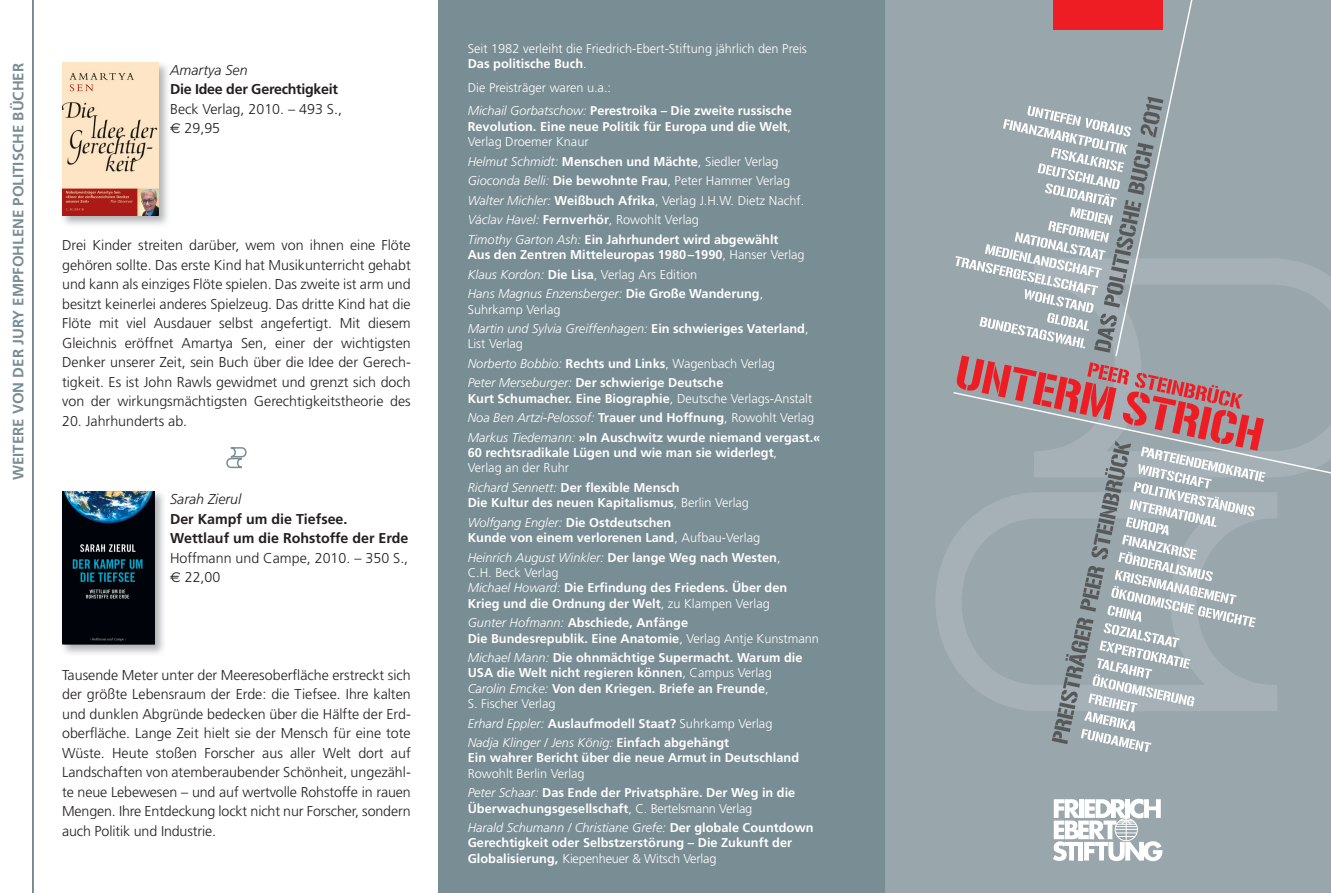
<style>
.page{position:relative;width:1331px;height:893px;background:#fff}
.page>*{position:absolute;margin:0;border:0;box-sizing:border-box;transform-origin:0 0}
.t1{font:700 15px "Frutiger";color:#798d95}
.t2{font:300 14.25px/19.5px "Frutiger";color:#231f20}
.t3{font:700 14.25px/19.5px "Frutiger";color:#231f20}
.t4{font:700 14.25px "Frutiger";letter-spacing:-.02em;color:#231f20}
.t5{font:italic 300 14.25px "Frutiger";color:#231f20}
.t6{font:700 12.75px/15.3px "Frutiger";color:#fff}
.t7{font:italic 300 12.75px/19.5px "Frutiger";color:#fff}
.t8{font:300 12.75px/15.3px "Frutiger";color:#fff}
.s1{font-family:"Euro Sans";font-weight:400}
.s2{font-weight:700}
.s3{font-weight:300}
.s4{font-weight:300;font-style:italic}
.s5{font-style:normal}
.s6{font-weight:700;font-style:normal}
</style>
<div class="page">
<div style="left:884px;top:0;width:447px;height:893px;background:#99a6ac"></div>
<svg style="left:936px;top:542px;width:16px;height:119px;fill:#a5b1b6"></svg>
<div style="left:438px;top:0;width:446px;height:893px;background:#798d95"></div>
<svg style="left:1053px;top:799px;width:109px;height:62px"></svg>
<div style="left:1115px;top:818px;width:23px;height:23px;border:1px solid #fff;border-radius:50%"></div>
<img style="left:62px;top:491px;width:102px;height:163px">
<img style="left:62px;top:491px;width:92px;height:153px">
<img style="left:62px;top:62px;width:106px;height:163px">
<img style="left:62px;top:63px;width:96px;height:153px">
<svg style="left:226px;top:447px;width:21px;height:22px"></svg>
<hr style="left:32px;top:0;width:2px;height:893px;background:#4f6c74">
<svg style="left:952px;top:0;width:379px;height:752px"></svg>
<p class="t1" style="left:12px;top:480px;width:419px;rotate:-90deg">WEITERE VON DER JURY EMPFOHLENE POLITISCHE BÜCHER</p>
<p class="t5" style="left:170px;top:64px;width:79px">Amartya Sen</p>
<p class="t4" style="left:170px;top:84px;width:169px">Die Idee der Gerechtigkeit</p>
<p class="t2" style="left:170px;top:100px;width:173px">Beck Verlag, 2010. – 493 S., <span class="s1">€</span> 29,95</p>
<p class="t2" style="left:62px;top:237px;width:350px;text-align:justify">Drei Kinder streiten darüber, wem von ihnen eine Flöte gehören sollte. Das erste Kind hat Musikunterricht gehabt und kann als einziges Flöte spielen. Das zweite ist arm und besitzt keinerlei anderes Spielzeug. Das dritte Kind hat die Flöte mit viel Ausdauer selbst angefertigt. Mit diesem Gleichnis eröffnet Amartya Sen, einer der wichtigsten Denker unserer Zeit, sein Buch über die Idee der Gerech&shy;tigkeit. Es ist John Rawls gewidmet und grenzt sich doch von der wirkungsmächtigsten Gerechtigkeitstheorie des</p>
<p class="t2" style="left:62px;top:412px;width:127px">20. Jahrhunderts ab.</p>
<p class="t5" style="left:170px;top:493px;width:73px">Sarah Zierul</p>
<p class="t3" style="left:170px;top:510px;width:240px">Der Kampf um die Tiefsee.<br>Wettlauf um die Rohstoffe der Erde</p>
<p class="t2" style="left:170px;top:549px;width:240px">Hoffmann und Campe, 2010. – 350 S., <span class="s1">€</span> 22,00</p>
<p class="t2" style="left:62px;top:666px;width:350px;text-align:justify">Tausende Meter unter der Meeresoberfläche erstreckt sich der größte Lebensraum der Erde: die Tiefsee. Ihre kalten und dunklen Abgründe bedecken über die Hälfte der Erd&shy;oberfläche. Lange Zeit hielt sie der Mensch für eine tote Wüste. Heute stoßen Forscher aus aller Welt dort auf Landschaften von atemberaubender Schönheit, ungezähl&shy;te neue Lebewesen – und auf wertvolle Rohstoffe in rauen Mengen. Ihre Entdeckung lockt nicht nur Forscher, sondern auch Politik und Industrie.</p>
<p class="t8" style="left:468px;top:41px;width:341px">Seit 1982 verleiht die Friedrich-Ebert-Stiftung jährlich den Preis<br><span class="s2">Das politische Buch</span>.</p>
<p class="t6" style="left:468px;top:76px;width:326px;line-height:23.9px"><span class="s3">Die Preisträger waren u.a.:<br></span><span class="s4">Michail Gorbatschow:</span> Perestroika – Die zweite russische</p>
<p class="t6" style="left:468px;top:120px;width:325px">Revolution. Eine neue Politik für Europa und die Welt<span class="s3">,<br>Verlag Droemer Knaur</span></p>
<p class="t6" style="left:468px;top:152px;width:338px;line-height:19.5px"><span class="s4">Helmut Schmidt:</span> Menschen und Mächte<span class="s3">, Siedler Verlag </span><span class="s4">Gioconda Belli:</span> Die bewohnte Frau<span class="s3">, Peter Hammer Verlag </span><span class="s4">Walter Michler:</span> Weißbuch Afrika<span class="s3">, Verlag J.H.W. Dietz Nachf.<br></span><span class="s4">Václav Havel:</span> Fernverhör<span class="s3">, Rowohlt Verlag<br></span><span class="s4">Timothy Garton Ash:</span> Ein Jahrhundert wird abgewählt</p>
<p class="t6" style="left:468px;top:246px;width:338px;line-height:19.5px">Aus den Zentren Mitteleuropas 1980–1990<span class="s3">, Hanser Verlag<br></span><span class="s4">Klaus Kordon:</span> Die Lisa<span class="s3">, Verlag Ars Edition<br></span><span class="s4">Hans Magnus Enzensberger:</span> Die Große Wanderung<span class="s3">,</span></p>
<p class="t7" style="left:468px;top:300px;width:342px"><span class="s5">Suhrkamp Verlag<br></span>Martin und Sylvia Greiffenhagen: <span class="s6">Ein schwieriges Vaterland</span><span class="s5">,</span></p>
<p class="t6" style="left:468px;top:335px;width:309px;line-height:19.5px"><span class="s3">List Verlag<br></span><span class="s4">Norberto Bobbio:</span> Rechts und Links<span class="s3">, Wagenbach Verlag<br></span><span class="s4">Peter Merseburger:</span> Der schwierige Deutsche</p>
<p class="t6" style="left:468px;top:390px;width:354px;line-height:19.5px">Kurt Schumacher. Eine Biographie<span class="s3">, Deutsche Verlags-Anstalt<br></span><span class="s4">Noa Ben Artzi-Pelossof:</span> Trauer und Hoffnung<span class="s3">, Rowohlt Verlag<br></span><span class="s4">Markus Tiedemann:</span> »In Auschwitz wurde niemand vergast.«</p>
<p class="t6" style="left:468px;top:446px;width:311px">60 rechtsradikale Lügen und wie man sie widerlegt<span class="s3">,<br>Verlag an der Ruhr</span></p>
<p class="t6" style="left:468px;top:481px;width:283px"><span class="s4">Richard Sennett:</span> Der flexible Mensch<br>Die Kultur des neuen Kapitalismus<span class="s3">, Berlin Verlag</span></p>
<p class="t6" style="left:468px;top:516px;width:294px"><span class="s4">Wolfgang Engler:</span> Die Ostdeutschen<br>Kunde von einem verlorenen Land<span class="s3">, Aufbau-Verlag</span></p>
<p class="t6" style="left:468px;top:551px;width:321px"><span class="s4">Heinrich August Winkler:</span> Der lange Weg nach Westen<span class="s3">, C.H. Beck Verlag<br></span><span class="s4">Michael Howard:</span> Die Erfindung des Friedens. Über den Krieg und die Ordnung der Welt<span class="s3">, zu Klampen Verlag</span></p>
<p class="t6" style="left:468px;top:616px;width:353px"><span class="s4">Gunter Hofmann:</span> Abschiede, Anfänge<br>Die Bundesrepublik. Eine Anatomie<span class="s3">, Verlag Antje Kunstmann</span></p>
<p class="t6" style="left:468px;top:651px;width:336px"><span class="s4">Michael Mann:</span> Die ohnmächtige Supermacht. Warum die USA die Welt nicht regieren können<span class="s3">, Campus Verlag </span><span class="s4">Carolin Emcke:</span> Von den Kriegen. Briefe an Freunde<span class="s3">,<br>S. Fischer Verlag</span></p>
<p class="t7" style="left:468px;top:714px;width:306px">Erhard Eppler: <span class="s6">Auslaufmodell Staat?</span> <span class="s5">Suhrkamp Verlag<br></span>Nadja Klinger / Jens König: <span class="s6">Einfach abgehängt</span></p>
<p class="t6" style="left:468px;top:751px;width:333px">Ein wahrer Bericht über die neue Armut in Deutschland</p>
<p class="t6" style="left:468px;top:764px;width:329px;line-height:19.5px"><span class="s3">Rowohlt Berlin Verlag<br></span><span class="s4">Peter Schaar:</span> Das Ende der Privatsphäre. Der Weg in die</p>
<p class="t6" style="left:468px;top:799px;width:347px;line-height:19.5px">Überwachungsgesellschaft<span class="s3">, C. Bertelsmann Verlag<br></span><span class="s4">Harald Schumann / Christiane Grefe:</span> Der globale Countdown</p>
<p class="t6" style="left:468px;top:836px;width:326px">Gerechtigkeit oder Selbstzerstörung – Die Zukunft der<br>Globalisierung, <span class="s3">Kiepenheuer &amp; Witsch Verlag</span></p>
</div>
